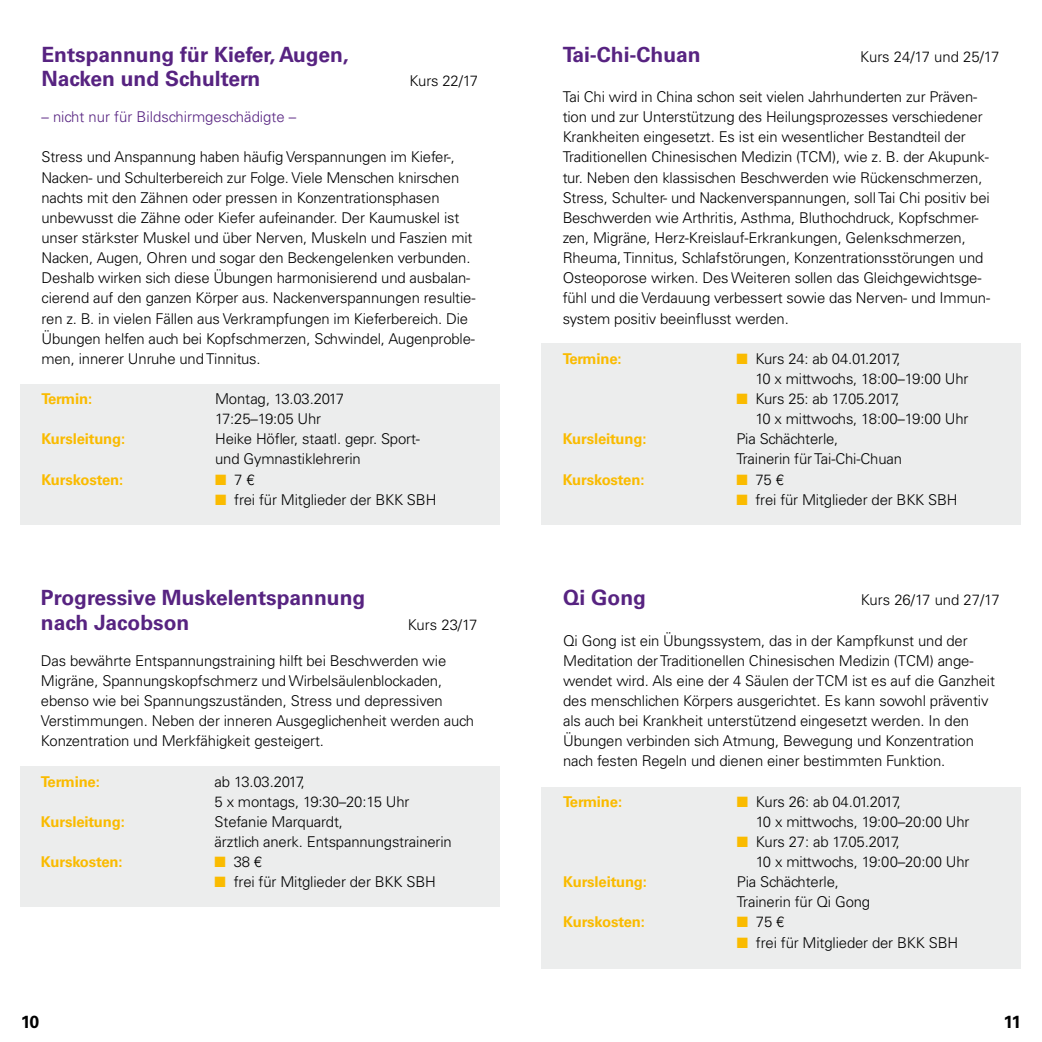
<style>
.page{position:relative;width:1042px;height:1042px;background:#fff}
.page>*{position:absolute;margin:0;border:0;box-sizing:border-box;transform-origin:0 0}
.t1{font:700 21px/24.5px "Univers LT Std";color:#572381}
.t2{font:700 17.5px "Univers LT Std";color:#000}
.t3{font:300 14.88px/20.1px "Univers LT Std";letter-spacing:-.01em;color:#000}
.t4{font:700 14.88px "Univers LT Std";letter-spacing:-.01em;color:#fabb00}
.t5{font:300 14.88px "Univers LT Std";color:#572381}
.s1{color:#fabb00}
</style>
<div class="page">
<div style="left:21px;top:384px;width:479px;height:141px;background:#eceded"></div>
<div style="left:21px;top:766px;width:479px;height:141px;background:#eceded"></div>
<div style="left:541px;top:787px;width:480px;height:181px;background:#eceded"></div>
<div style="left:542px;top:344px;width:479px;height:181px;background:#eceded"></div>
<h1 class="t1" style="left:41px;top:42px;width:309px">Entspannung für Kiefer, Augen,<br>Nacken und Schultern</h1>
<p class="t3" style="left:410px;top:71px;width:70px">Kurs 22/17</p>
<p class="t5" style="left:41px;top:108px;width:256px">– nicht nur für Bildschirmgeschädigte –</p>
<p class="t3" style="left:41px;top:147px;width:435px">Stress und Anspannung haben häufig Verspannungen im Kiefer-, Nacken- und Schulterbereich zur Folge. Viele Menschen knirschen nachts mit den Zähnen oder pressen in Konzentrationsphasen unbewusst die Zähne oder Kiefer aufeinander. Der Kaumuskel ist unser stärkster Muskel und über Nerven, Muskeln und Faszien mit Nacken, Augen, Ohren und sogar den Beckengelenken verbunden.<br>Deshalb wirken sich diese Übungen harmonisierend und ausbalan&shy;cierend auf den ganzen Körper aus. Nackenverspannungen resultie&shy;ren z. B. in vielen Fällen aus Verkrampfungen im Kieferbereich. Die Übungen helfen auch bei Kopfschmerzen, Schwindel, Augenproble&shy;men, innerer Unruhe und Tinnitus.</p>
<p class="t4" style="left:41px;top:390px;width:52px">Termin:</p>
<p class="t3" style="left:215px;top:389px;width:131px">Montag, 13.03.2017<br>17:25–19:05 Uhr</p>
<p class="t4" style="left:41px;top:430px;width:85px">Kursleitung:</p>
<p class="t3" style="left:215px;top:429px;width:206px">Heike Höfler, staatl. gepr. Sport&shy;und Gymnastiklehrerin</p>
<p class="t4" style="left:41px;top:470px;width:83px">Kurskosten:</p>
<p class="t3" style="left:215px;top:469px;width:41px"><span class="s1">■</span> 7 €</p>
<p class="t3" style="left:215px;top:489px;width:223px"><span class="s1">■</span> frei für Mitglieder der BKK SBH</p>
<h1 class="t1" style="left:41px;top:586px;width:326px">Progressive Muskelentspannung nach Jacobson</h1>
<p class="t3" style="left:408px;top:614px;width:71px">Kurs 23/17</p>
<p class="t3" style="left:41px;top:650px;width:435px">Das bewährte Entspannungstraining hilft bei Beschwerden wie Migräne, Spannungskopfschmerz und Wirbelsäulenblockaden, ebenso wie bei Spannungszuständen, Stress und depressiven Verstimmungen. Neben der inneren Ausgeglichenheit werden auch Konzentration und Merkfähigkeit gesteigert.</p>
<p class="t4" style="left:41px;top:772px;width:60px">Termine:</p>
<p class="t3" style="left:215px;top:771px;width:196px">ab 13.03.2017,<br>5 x montags, 19:30–20:15 Uhr</p>
<p class="t4" style="left:41px;top:813px;width:85px">Kursleitung:</p>
<p class="t3" style="left:215px;top:811px;width:239px">Stefanie Marquardt,<br>ärztlich anerk. Entspannungstrainerin</p>
<p class="t4" style="left:41px;top:853px;width:83px">Kurskosten:</p>
<p class="t3" style="left:215px;top:851px;width:49px"><span class="s1">■</span> 38 €</p>
<p class="t3" style="left:215px;top:872px;width:223px"><span class="s1">■</span> frei für Mitglieder der BKK SBH</p>
<h1 class="t1" style="left:563px;top:42px;width:140px">Tai-Chi-Chuan</h1>
<p class="t3" style="left:860px;top:46px;width:141px">Kurs 24/17 und 25/17</p>
<p class="t3" style="left:563px;top:87px;width:429px">Tai Chi wird in China schon seit vielen Jahrhunderten zur Präven&shy;tion und zur Unterstützung des Heilungsprozesses verschiedener Krankheiten eingesetzt. Es ist ein wesentlicher Bestandteil der Traditionellen Chinesischen Medizin (TCM), wie z. B. der Akupunk&shy;tur. Neben den klassischen Beschwerden wie Rückenschmerzen, Stress, Schulter- und Nackenverspannungen, soll Tai Chi positiv bei Beschwerden wie Arthritis, Asthma, Bluthochdruck, Kopfschmer&shy;zen, Migräne, Herz-Kreislauf-Erkrankungen, Gelenkschmerzen, Rheuma, Tinnitus, Schlafstörungen, Konzentrationsstörungen und Osteoporose wirken. Des Weiteren sollen das Gleichgewichtsge&shy;fühl und die Verdauung verbessert sowie das Nerven- und Immun&shy;system positiv beeinflusst werden.</p>
<p class="t4" style="left:563px;top:350px;width:60px">Termine:</p>
<p class="t3" style="left:755px;top:348px;width:214px;text-indent:-19px"><span class="s1">■</span> Kurs 24: ab 04.01.2017,<br>10 x mittwochs, 18:00–19:00 Uhr</p>
<p class="t3" style="left:755px;top:389px;width:214px;text-indent:-19px"><span class="s1">■</span> Kurs 25: ab 17.05.2017,<br>10 x mittwochs, 18:00–19:00 Uhr</p>
<p class="t4" style="left:563px;top:430px;width:85px">Kursleitung:</p>
<p class="t3" style="left:736px;top:429px;width:167px">Pia Schächterle,<br>Trainerin für Tai-Chi-Chuan</p>
<p class="t4" style="left:563px;top:470px;width:83px">Kurskosten:</p>
<p class="t3" style="left:736px;top:469px;width:49px"><span class="s1">■</span> 75 €</p>
<p class="t3" style="left:736px;top:489px;width:223px"><span class="s1">■</span> frei für Mitglieder der BKK SBH</p>
<h1 class="t1" style="left:563px;top:586px;width:84px">Qi Gong</h1>
<p class="t3" style="left:861px;top:590px;width:141px">Kurs 26/17 und 27/17</p>
<p class="t3" style="left:563px;top:630px;width:433px">Qi Gong ist ein Übungssystem, das in der Kampfkunst und der Meditation der Traditionellen Chinesischen Medizin (TCM) ange&shy;wendet wird. Als eine der 4 Säulen der TCM ist es auf die Ganzheit des menschlichen Körpers ausgerichtet. Es kann sowohl präventiv als auch bei Krankheit unterstützend eingesetzt werden. In den Übungen verbinden sich Atmung, Bewegung und Konzentration nach festen Regeln und dienen einer bestimmten Funktion.</p>
<p class="t4" style="left:563px;top:792px;width:60px">Termine:</p>
<p class="t3" style="left:756px;top:791px;width:215px;text-indent:-19px"><span class="s1">■</span> Kurs 26: ab 04.01.2017,<br>10 x mittwochs, 19:00–20:00 Uhr</p>
<p class="t3" style="left:756px;top:831px;width:215px;text-indent:-19px"><span class="s1">■</span> Kurs 27: ab 17.05.2017,<br>10 x mittwochs, 19:00–20:00 Uhr</p>
<p class="t4" style="left:563px;top:873px;width:85px">Kursleitung:</p>
<p class="t3" style="left:737px;top:872px;width:135px">Pia Schächterle,<br>Trainerin für Qi Gong</p>
<p class="t4" style="left:563px;top:913px;width:83px">Kurskosten:</p>
<p class="t3" style="left:737px;top:912px;width:49px"><span class="s1">■</span> 75 €</p>
<p class="t3" style="left:737px;top:932px;width:223px"><span class="s1">■</span> frei für Mitglieder der BKK SBH</p>
<p class="t2" style="left:21px;top:1011px;width:20px">10</p>
<p class="t2" style="left:1003px;top:1011px;width:19px">11</p>
</div>
